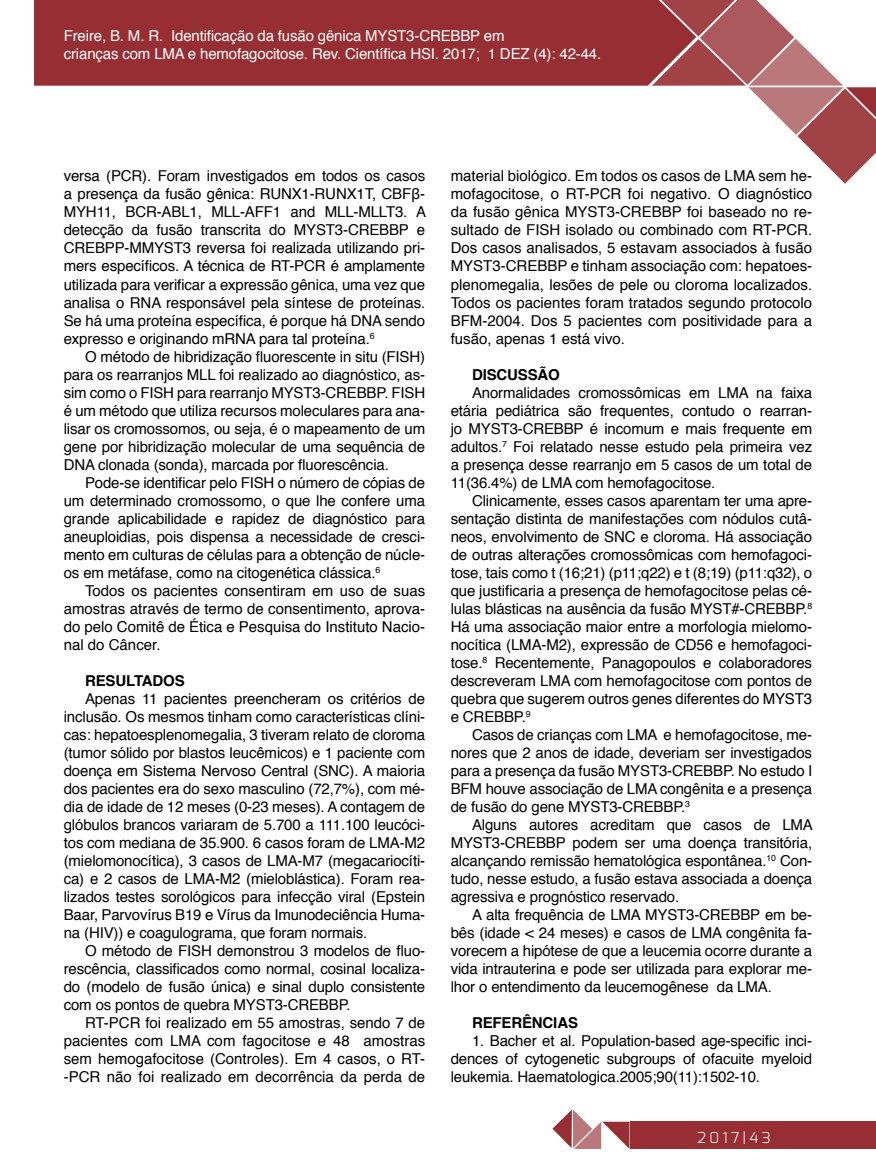
<style>
.page{position:relative;width:876px;height:1170px;background:#fff}
.page>*{position:absolute;margin:0;border:0;box-sizing:border-box;transform-origin:0 0}
.t1{font:15px/18px "Helvetica";letter-spacing:-.01em;color:#000;text-align:justify}
.t2{font:15px/18px "Helvetica";letter-spacing:-.01em;color:#fff}
.t3{font:700 15px "Helvetica";letter-spacing:-.01em;color:#000}
.t4{font:300 15px "Exo";letter-spacing:.22em;color:#fff}
</style>
<div class="page">
<div style="left:630px;top:1121px;width:246px;height:27px;background:#962e33"></div>
<svg style="left:552px;top:1109px;width:77px;height:39px"></svg>
<svg style="left:696px;top:0;width:180px;height:184px"></svg>
<div style="left:34px;top:0;width:662px;height:86px;background:#962e33"></div>
<p class="t2" style="left:64px;top:27px;width:539px">Freire, B. M. R. Identificação da fusão gênica MYST3-CREBBP em<br>crianças com LMA e hemofagocitose. Rev. Científica HSI. 2017; 1 DEZ (4): 42-44.</p>
<p class="t1" style="left:64px;top:168px;width:364px">versa (PCR). Foram investigados em todos os casos a presença da fusão gênica: RUNX1-RUNX1T, CBFβ-MYH11, BCR-ABL1, MLL-AFF1 and MLL-MLLT3. A detecção da fusão transcrita do MYST3-CREBBP e CREBPP-MMYST3 reversa foi realizada utilizando pri&shy;mers específicos. A técnica de RT-PCR é amplamente utilizada para verificar a expressão gênica, uma vez que analisa o RNA responsável pela síntese de proteínas.<br>Se há uma proteína específica, é porque há DNA sendo expresso e originando mRNA para tal proteína.<sup>6</sup></p>
<p class="t1" style="left:64px;top:348px;width:363px;text-indent:21px">O método de hibridização fluorescente in situ (FISH) para os rearranjos MLL foi realizado ao diagnóstico, as&shy;sim como o FISH para rearranjo MYST3-CREBBP. FISH é um método que utiliza recursos moleculares para ana&shy;lisar os cromossomos, ou seja, é o mapeamento de um gene por hibridização molecular de uma sequência de DNA clonada (sonda), marcada por fluorescência.</p>
<p class="t1" style="left:64px;top:474px;width:363px;text-indent:21px">Pode-se identificar pelo FISH o número de cópias de um determinado cromossomo, o que lhe confere uma grande aplicabilidade e rapidez de diagnóstico para aneuploidias, pois dispensa a necessidade de cresci&shy;mento em culturas de células para a obtenção de núcle&shy;os em metáfase, como na citogenética clássica.<sup>6</sup></p>
<p class="t1" style="left:64px;top:582px;width:363px;text-indent:21px">Todos os pacientes consentiram em uso de suas amostras através de termo de consentimento, aprova&shy;do pelo Comitê de Ética e Pesquisa do Instituto Nacio&shy;nal do Câncer.</p>
<p class="t3" style="left:85px;top:668px;width:101px">RESULTADOS</p>
<p class="t1" style="left:64px;top:690px;width:363px;text-indent:21px">Apenas 11 pacientes preencheram os critérios de inclusão. Os mesmos tinham como características clíni&shy;cas: hepatoesplenomegalia, 3 tiveram relato de cloroma (tumor sólido por blastos leucêmicos) e 1 paciente com doença em Sistema Nervoso Central (SNC). A maioria dos pacientes era do sexo masculino (72,7%), com mé&shy;dia de idade de 12 meses (0-23 meses). A contagem de glóbulos brancos variaram de 5.700 a 111.100 leucóci&shy;tos com mediana de 35.900. 6 casos foram de LMA-M2 (mielomonocítica), 3 casos de LMA-M7 (megacariocíti&shy;ca) e 2 casos de LMA-M2 (mieloblástica). Foram rea&shy;lizados testes sorológicos para infecção viral (Epstein Baar, Parvovírus B19 e Vírus da Imunodeciência Huma&shy;na (HIV)) e coagulograma, que foram normais.</p>
<p class="t1" style="left:64px;top:942px;width:363px;text-indent:21px">O método de FISH demonstrou 3 modelos de fluo&shy;rescência, classificados como normal, cosinal localiza&shy;do (modelo de fusão única) e sinal duplo consistente com os pontos de quebra MYST3-CREBBP.</p>
<p class="t1" style="left:64px;top:1014px;width:363px;text-indent:21px">RT-PCR foi realizado em 55 amostras, sendo 7 de pacientes com LMA com fagocitose e 48 amostras sem hemogafocitose (Controles). Em 4 casos, o RT--PCR não foi realizado em decorrência da perda de</p>
<p class="t1" style="left:451px;top:168px;width:363px">material biológico. Em todos os casos de LMA sem he&shy;mofagocitose, o RT-PCR foi negativo. O diagnóstico da fusão gênica MYST3-CREBBP foi baseado no re&shy;sultado de FISH isolado ou combinado com RT-PCR.<br>Dos casos analisados, 5 estavam associados à fusão MYST3-CREBBP e tinham associação com: hepatoes&shy;plenomegalia, lesões de pele ou cloroma localizados.<br>Todos os pacientes foram tratados segundo protocolo BFM-2004. Dos 5 pacientes com positividade para a fusão, apenas 1 está vivo.</p>
<p class="t3" style="left:472px;top:362px;width:89px">DISCUSSÃO</p>
<p class="t1" style="left:451px;top:384px;width:363px;text-indent:21px">Anormalidades cromossômicas em LMA na faixa etária pediátrica são frequentes, contudo o rearran&shy;jo MYST3-CREBBP é incomum e mais frequente em adultos.<sup>7</sup> Foi relatado nesse estudo pela primeira vez a presença desse rearranjo em 5 casos de um total de 11(36.4%) de LMA com hemofagocitose.</p>
<p class="t1" style="left:451px;top:492px;width:363px;text-indent:21px">Clinicamente, esses casos aparentam ter uma apre&shy;sentação distinta de manifestações com nódulos cutâ&shy;neos, envolvimento de SNC e cloroma. Há associação de outras alterações cromossômicas com hemofagoci&shy;tose, tais como t (16;21) (p11;q22) e t (8;19) (p11:q32), o que justificaria a presença de hemofagocitose pelas cé&shy;lulas blásticas na ausência da fusão MYST#-CREBBP.<sup>8<br></sup>Há uma associação maior entre a morfologia mielomo&shy;nocítica (LMA-M2), expressão de CD56 e hemofagoci&shy;tose.<sup>8</sup> Recentemente, Panagopoulos e colaboradores descreveram LMA com hemofagocitose com pontos de quebra que sugerem outros genes diferentes do MYST3 e CREBBP.<sup>9</sup></p>
<p class="t1" style="left:451px;top:726px;width:363px;text-indent:21px">Casos de crianças com LMA e hemofagocitose, me&shy;nores que 2 anos de idade, deveriam ser investigados para a presença da fusão MYST3-CREBBP. No estudo I BFM houve associação de LMA congênita e a presença de fusão do gene MYST3-CREBBP.<sup>3</sup></p>
<p class="t1" style="left:451px;top:816px;width:364px;text-indent:21px">Alguns autores acreditam que casos de LMA MYST3-CREBBP podem ser uma doença transitória, alcançando remissão hematológica espontânea.<sup>10</sup> Con&shy;tudo, nesse estudo, a fusão estava associada a doença agressiva e prognóstico reservado.</p>
<p class="t1" style="left:451px;top:906px;width:363px;text-indent:21px">A alta frequência de LMA MYST3-CREBBP em be&shy;bês (idade &lt; 24 meses) e casos de LMA congênita fa&shy;vorecem a hipótese de que a leucemia ocorre durante a vida intrauterina e pode ser utilizada para explorar me&shy;lhor o entendimento da leucemogênese da LMA.</p>
<p class="t3" style="left:472px;top:1010px;width:108px">REFERÊNCIAS</p>
<p class="t1" style="left:451px;top:1032px;width:363px;text-indent:21px">1. Bacher et al. Population-based age-specific inci&shy;dences of cytogenetic subgroups of ofacuite myeloid leukemia. Haematologica.2005;90(11):1502-10.</p>
<p class="t4" style="left:697px;top:1127px;width:75px">2017|43</p>
</div>
